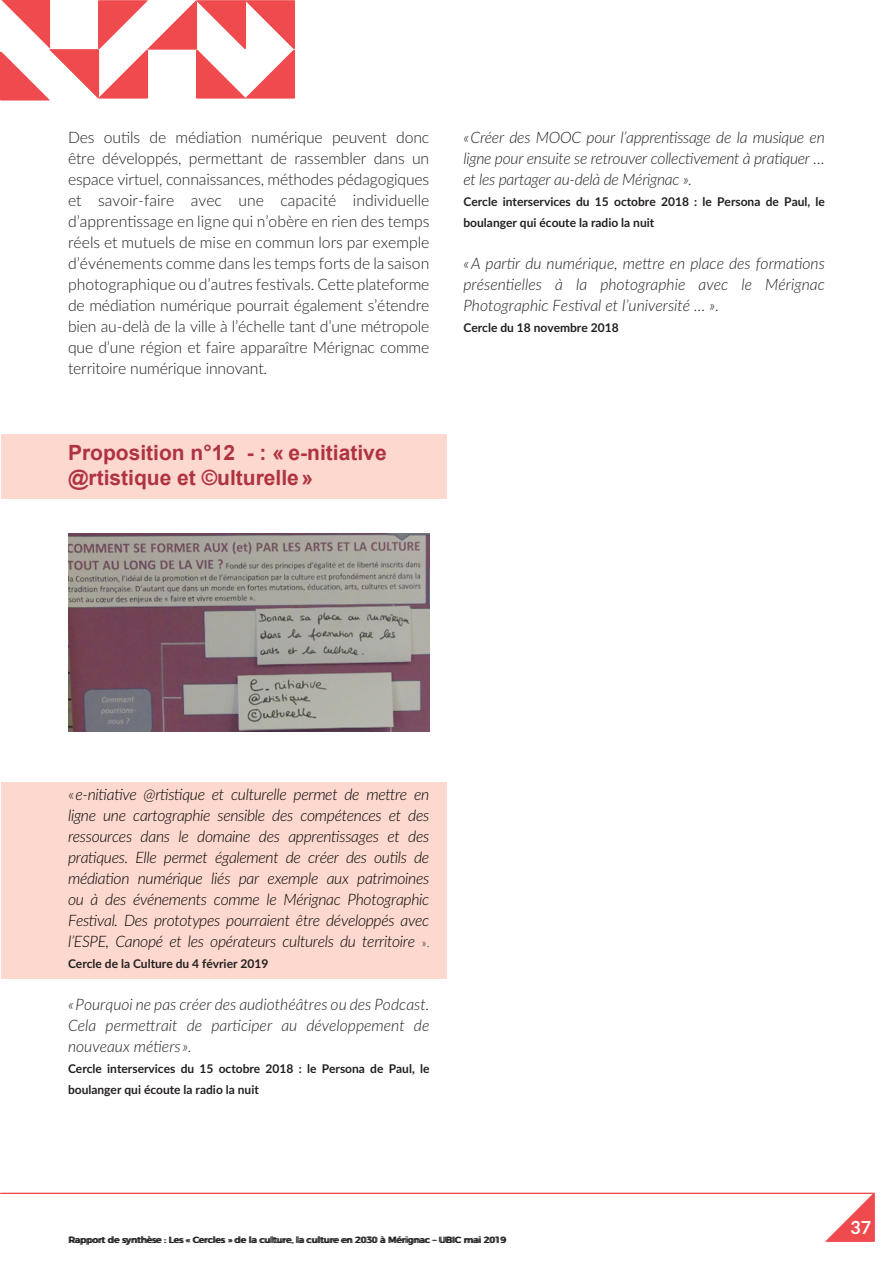
<style>
.page{position:relative;width:893px;height:1263px;background:#fff}
.page>*{position:absolute;margin:0;border:0;box-sizing:border-box;transform-origin:0 0}
.sous_titre{font:700 21px/25.2px "Arial";color:#af3341}
.t1{font:700 18px "Lato";color:#fff}
.texte{font:300 15.75px/21px "Lato";letter-spacing:-.01em;color:#231f20;text-align:justify}
.texte-2{font:italic 300 15.75px/21px "Lato";letter-spacing:-.02em;color:#000;text-align:justify}
.texte-3{font:italic 300 15.75px/21px "Lato";color:#231f20;text-align:justify}
.texte-4{font:700 12px/21px "Lato";color:#231f20}
.t2{font:9px "Montserrat";color:#231f20}
.s1{font-style:normal;color:#231f20}
.s2{font-style:normal;font-size:12px;color:#231f20}
</style>
<div class="page">
<hr style="left:0;top:1193px;width:874px;height:1px;background:#ef4b4e">
<svg style="left:0;top:0;width:295px;height:100px"></svg>
<svg style="left:825px;top:1194px;width:50px;height:48px"></svg>
<hr style="left:1px;top:1193px;width:874px;height:1px;background:#ef4b4e">
<div style="left:1px;top:434px;width:445px;height:65px;background:#fcd8ce"></div>
<div style="left:1px;top:782px;width:445px;height:196px;background:#fcd8ce"></div>
<img style="left:68px;top:533px;width:361px;height:198px">
<p class="texte" style="left:68px;top:127px;width:363px">Des outils de médiation numérique peuvent donc être développés, permettant de rassembler dans un espace virtuel, connaissances, méthodes pédagogiques et savoir-faire avec une capacité individuelle d’apprentissage en ligne qui n’obère en rien des temps réels et mutuels de mise en commun lors par exemple d’événements comme dans les temps forts de la saison photographique ou d’autres festivals. Cette plateforme de médiation numérique pourrait également s’étendre bien au-delà de la ville à l’échelle tant d’une métropole que d’une région et faire apparaître Mérignac comme territoire numérique innovant.</p>
<p class="sous_titre" style="left:68px;top:440px;width:320px">Proposition n°12 - : « e-nitiative @rtistique et ©ulturelle»</p>
<p class="texte-3" style="left:463px;top:127px;width:363px">« Créer des MOOC pour l’apprentissage de la musique en ligne pour ensuite se retrouver collectivement à pratiquer … et les partager au-delà de Mérignac ».</p>
<p class="texte-4" style="left:463px;top:191px;width:363px">Cercle interservices du 15 octobre 2018 : le Persona de Paul, le boulanger qui écoute la radio la nuit</p>
<p class="texte-3" style="left:463px;top:253px;width:363px">« A partir du numérique, mettre en place des formations présentielles à la photographie avec le Mérignac Photographic Festival et l’université … ».</p>
<p class="texte-4" style="left:463px;top:317px;width:157px">Cercle du 18 novembre 2018</p>
<p class="texte-2" style="left:68px;top:783px;width:363px"><span class="s1">«</span> e-nitiative @rtistique et culturelle permet de mettre en ligne une cartographie sensible des compétences et des ressources dans le domaine des apprentissages et des pratiques. Elle permet également de créer des outils de médiation numérique liés par exemple aux patrimoines ou à des événements comme le Mérignac Photographic Festival. Des prototypes pourraient être développés avec l’ESPE, Canopé et les opérateurs culturels du territoire <span class="s2">».</span></p>
<p class="texte-4" style="left:68px;top:953px;width:202px">Cercle de la Culture du 4 février 2019</p>
<p class="texte-3" style="left:68px;top:993px;width:363px">« Pourquoi ne pas créer des audiothéâtres ou des Podcast.<br>Cela permettrait de participer au développement de nouveaux métiers ».</p>
<p class="texte-4" style="left:68px;top:1058px;width:363px">Cercle interservices du 15 octobre 2018 : le Persona de Paul, le boulanger qui écoute la radio la nuit</p>
<p class="t2" style="left:69px;top:1233px;width:439px">Rapport de synthèse : Les « Cercles » de la culture, la culture en 2030 à Mérignac – UBIC mai 2019</p>
<p class="t1" style="left:850px;top:1214px;width:22px">37</p>
</div>
